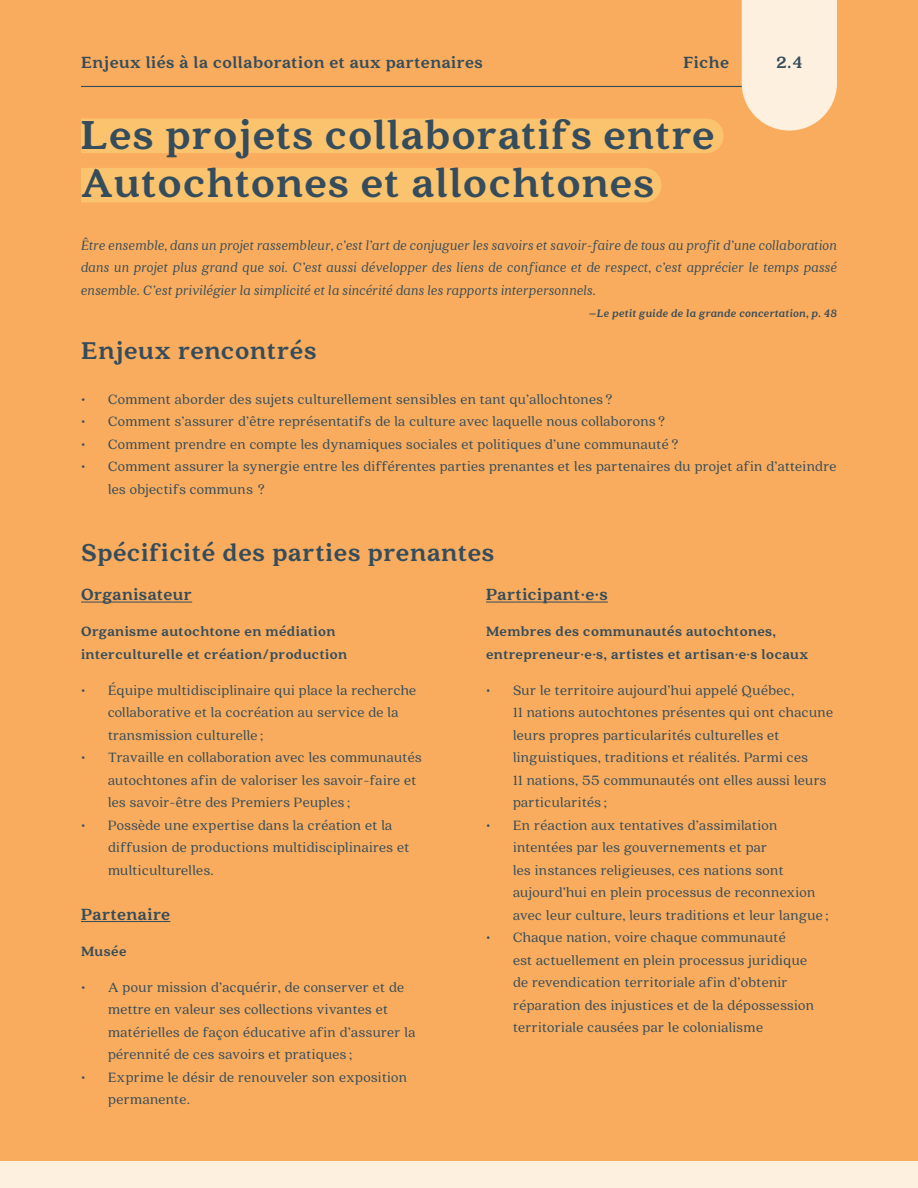
<style>
.page{position:relative;width:918px;height:1188px;background:#f9ac5d}
.page>*{position:absolute;margin:0;border:0;box-sizing:border-box;transform-origin:0 0}
.t1{font:900 45px/48px "Quincy CF";letter-spacing:.025em;color:#344c5b}
.t2{font:900 27px "Quincy CF";letter-spacing:.025em;color:#344c5b}
.Titre_chapitre{font:900 18px "Quincy CF";letter-spacing:.025em;color:#344c5b}
.t3{font:15px/22.5px "Quincy CF";letter-spacing:.025em;color:#344c5b}
.t4{font:italic 15px/22.5px "Quincy CF";letter-spacing:.025em;color:#344c5b;text-align:justify}
.H4_-_2_colonnes{font:900 15px/22.5px "Quincy CF";letter-spacing:.025em;color:#344c5b}
.Citation{font:italic 900 12px "Quincy CF";letter-spacing:.025em;color:#344c5b}
</style>
<div class="page">
<div style="left:81px;top:118px;width:643px;height:35px;background:#fbc36d"></div>
<div style="left:81px;top:168px;width:581px;height:35px;background:#fbc36d"></div>
<hr style="left:81px;top:86px;width:702px;height:1px;background:#344c5b">
<svg style="left:742px;top:0;width:95px;height:131px;background:#fdead3"></svg>
<div style="left:0;top:1161px;width:918px;height:27px;background:#fef0de"></div>
<hr style="left:81px;top:602px;width:111px;height:1px;background:#344c5b">
<hr style="left:81px;top:921px;width:89px;height:1px;background:#344c5b">
<hr style="left:486px;top:602px;width:122px;height:1px;background:#344c5b">
<p class="Titre_chapitre" style="left:81px;top:52px;width:403px">Enjeux liés à la collaboration et aux partenaires</p>
<p class="Titre_chapitre" style="left:683px;top:52px;width:47px">Fiche</p>
<p class="Titre_chapitre" style="left:776px;top:52px;width:28px">2.4</p>
<h1 class="t1" style="left:81px;top:112px;width:635px">Les projets collaboratifs entre<br>Autochtones et allochtones</h1>
<p class="t4" style="left:81px;top:234px;width:758px">Être ensemble, dans un projet rassembleur, c’est l’art de conjuguer les savoirs et savoir-faire de tous au profit d’une collaboration dans un projet plus grand que soi. C’est aussi développer des liens de confiance et de respect, c’est apprécier le temps passé ensemble. C’est privilégier la simplicité et la sincérité dans les rapports interpersonnels.</p>
<p class="Citation" style="left:589px;top:306px;width:250px">–Le petit guide de la grande concertation, p. 48</p>
<h2 class="t2" style="left:81px;top:334px;width:237px">Enjeux rencontrés</h2>
<p class="t3" style="left:81px;top:388px;width:533px">• Comment aborder des sujets culturellement sensibles en tant qu’allochtones ?</p>
<p class="t3" style="left:81px;top:410px;width:586px">• Comment s’assurer d’être représentatifs de la culture avec laquelle nous collaborons ?</p>
<p class="t3" style="left:81px;top:433px;width:599px">• Comment prendre en compte les dynamiques sociales et politiques d’une communauté ?</p>
<p class="t3" style="left:108px;top:455px;width:730px;text-indent:-27px">• Comment assurer la synergie entre les différentes parties prenantes et les partenaires du projet afin d’atteindre les objectifs communs ?</p>
<h2 class="t2" style="left:81px;top:537px;width:415px">Spécificité des parties prenantes</h2>
<h3 class="Titre_chapitre" style="left:81px;top:584px;width:113px">Organisateur</h3>
<p class="H4_-_2_colonnes" style="left:81px;top:621px;width:268px">Organisme autochtone en médiation interculturelle et création/production</p>
<p class="t3" style="left:108px;top:679px;width:310px;text-indent:-27px">• Équipe multidisciplinaire qui place la recherche collaborative et la cocréation au service de la transmission culturelle ;</p>
<p class="t3" style="left:108px;top:747px;width:315px;text-indent:-27px">• Travaille en collaboration avec les communautés autochtones afin de valoriser les savoir-faire et les savoir-être des Premiers Peuples ;</p>
<p class="t3" style="left:108px;top:814px;width:303px;text-indent:-27px">• Possède une expertise dans la création et la diffusion de productions multidisciplinaires et multiculturelles.</p>
<h3 class="Titre_chapitre" style="left:81px;top:903px;width:91px">Partenaire</h3>
<p class="H4_-_2_colonnes" style="left:81px;top:940px;width:47px">Musée</p>
<p class="t3" style="left:108px;top:976px;width:309px;text-indent:-27px">• A pour mission d’acquérir, de conserver et de mettre en valeur ses collections vivantes et matérielles de façon éducative afin d’assurer la pérennité de ces savoirs et pratiques ;</p>
<p class="t3" style="left:108px;top:1066px;width:301px;text-indent:-27px">• Exprime le désir de renouveler son exposition permanente.</p>
<h3 class="Titre_chapitre" style="left:486px;top:584px;width:123px">Participant·e·s</h3>
<p class="H4_-_2_colonnes" style="left:486px;top:621px;width:324px">Membres des communautés autochtones, entrepreneur·e·s, artistes et artisan·e·s locaux</p>
<p class="t3" style="left:513px;top:679px;width:322px;text-indent:-27px">• Sur le territoire aujourd’hui appelé Québec,<br>11 nations autochtones présentes qui ont chacune leurs propres particularités culturelles et linguistiques, traditions et réalités. Parmi ces<br>11 nations, 55 communautés ont elles aussi leurs particularités ;</p>
<p class="t3" style="left:513px;top:814px;width:317px;text-indent:-27px">• En réaction aux tentatives d’assimilation intentées par les gouvernements et par<br>les instances religieuses, ces nations sont aujourd’hui en plein processus de reconnexion avec leur culture, leurs traditions et leur langue ;</p>
<p class="t3" style="left:513px;top:927px;width:302px;text-indent:-27px">• Chaque nation, voire chaque communauté<br>est actuellement en plein processus juridique de revendication territoriale afin d’obtenir réparation des injustices et de la dépossession territoriale causées par le colonialisme</p>
</div>
